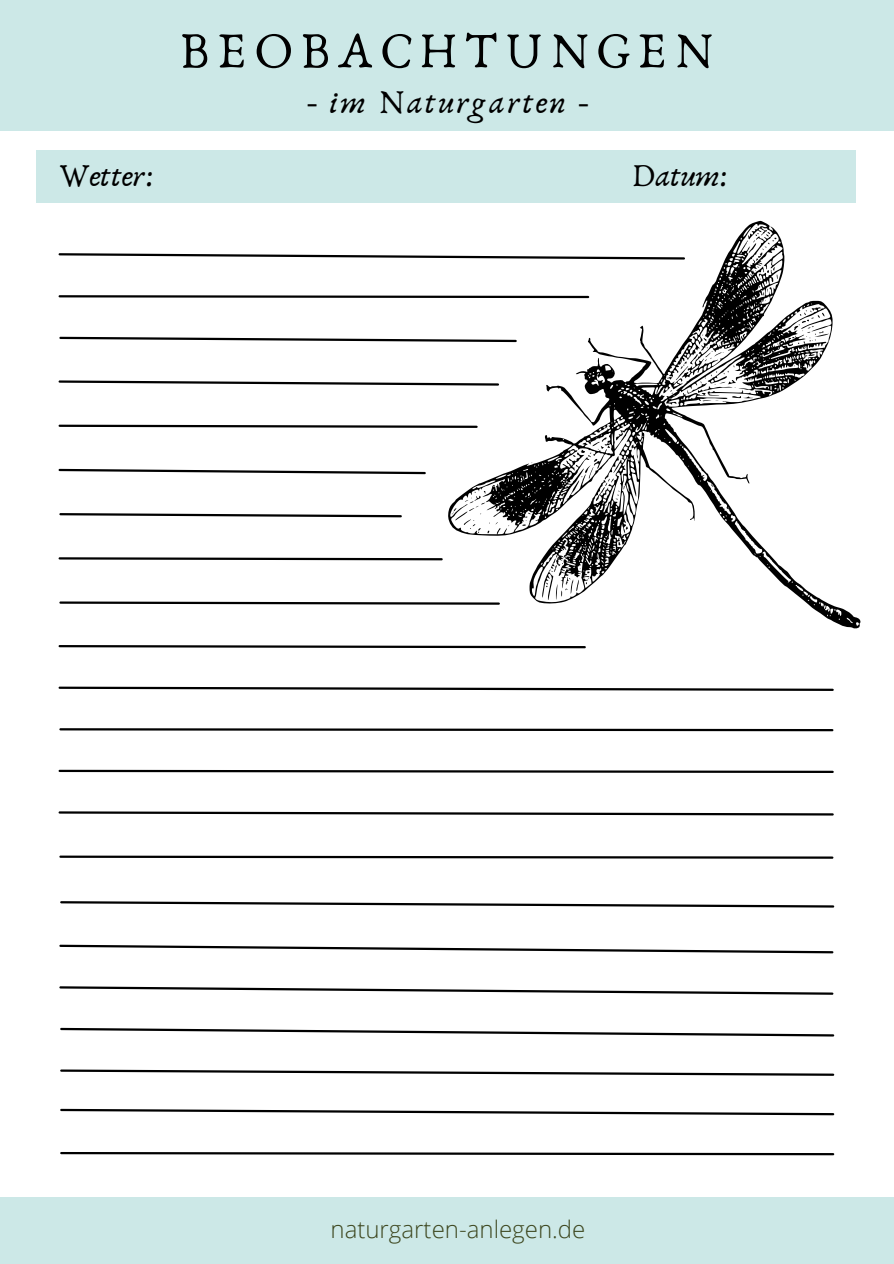
<style>
.page{position:relative;width:894px;height:1264px;background:#fff}
.page>*{position:absolute;margin:0;border:0;box-sizing:border-box;transform-origin:0 0}
.t1{font:51.9px "Anaktoria";letter-spacing:.13em;color:#000}
.t2{font:34.5px "Anaktoria";letter-spacing:.07em;color:#000}
.t3{font:33px "Anaktoria";color:#000}
.t4{font:300 24px "Open Sans";color:#3d471f}
</style>
<div class="page">
<div style="left:0;top:0;width:893px;height:131px;background:#cce8e7"></div>
<div style="left:0;top:1196px;width:893px;height:67px;background:#cce8e7"></div>
<div style="left:36px;top:150px;width:819px;height:52px;background:#cce8e7"></div>
<svg style="left:58px;top:253px;width:390px;height:5px"></svg>
<svg style="left:58px;top:295px;width:390px;height:3px"></svg>
<svg style="left:59px;top:336px;width:389px;height:6px"></svg>
<svg style="left:58px;top:380px;width:390px;height:6px"></svg>
<svg style="left:58px;top:424px;width:390px;height:4px"></svg>
<svg style="left:58px;top:468px;width:368px;height:7px"></svg>
<svg style="left:59px;top:513px;width:343px;height:5px"></svg>
<svg style="left:58px;top:557px;width:385px;height:4px"></svg>
<svg style="left:59px;top:601px;width:389px;height:4px"></svg>
<svg style="left:59px;top:728px;width:775px;height:4px"></svg>
<svg style="left:58px;top:645px;width:528px;height:4px"></svg>
<svg style="left:59px;top:855px;width:775px;height:4px"></svg>
<svg style="left:58px;top:769px;width:776px;height:4px"></svg>
<svg style="left:58px;top:811px;width:776px;height:5px"></svg>
<svg style="left:58px;top:686px;width:776px;height:5px"></svg>
<svg style="left:60px;top:901px;width:775px;height:7px"></svg>
<svg style="left:60px;top:1027px;width:775px;height:10px"></svg>
<svg style="left:59px;top:944px;width:775px;height:10px"></svg>
<svg style="left:60px;top:1152px;width:775px;height:4px"></svg>
<svg style="left:60px;top:1069px;width:775px;height:7px"></svg>
<svg style="left:60px;top:1108px;width:775px;height:8px"></svg>
<svg style="left:59px;top:986px;width:775px;height:9px"></svg>
<svg style="left:448px;top:221px;width:412px;height:407px"></svg>
<p class="t1" style="left:179px;top:19px;width:536px">BEOBACHTUNGEN</p>
<p class="t2" style="left:307px;top:80px;width:282px">- im Naturgarten -</p>
<p class="t3" style="left:59px;top:155px;width:96px">Wetter:</p>
<p class="t3" style="left:631px;top:155px;width:98px">Datum:</p>
<p class="t4" style="left:330px;top:1211px;width:256px">naturgarten-anlegen.de</p>
</div>
